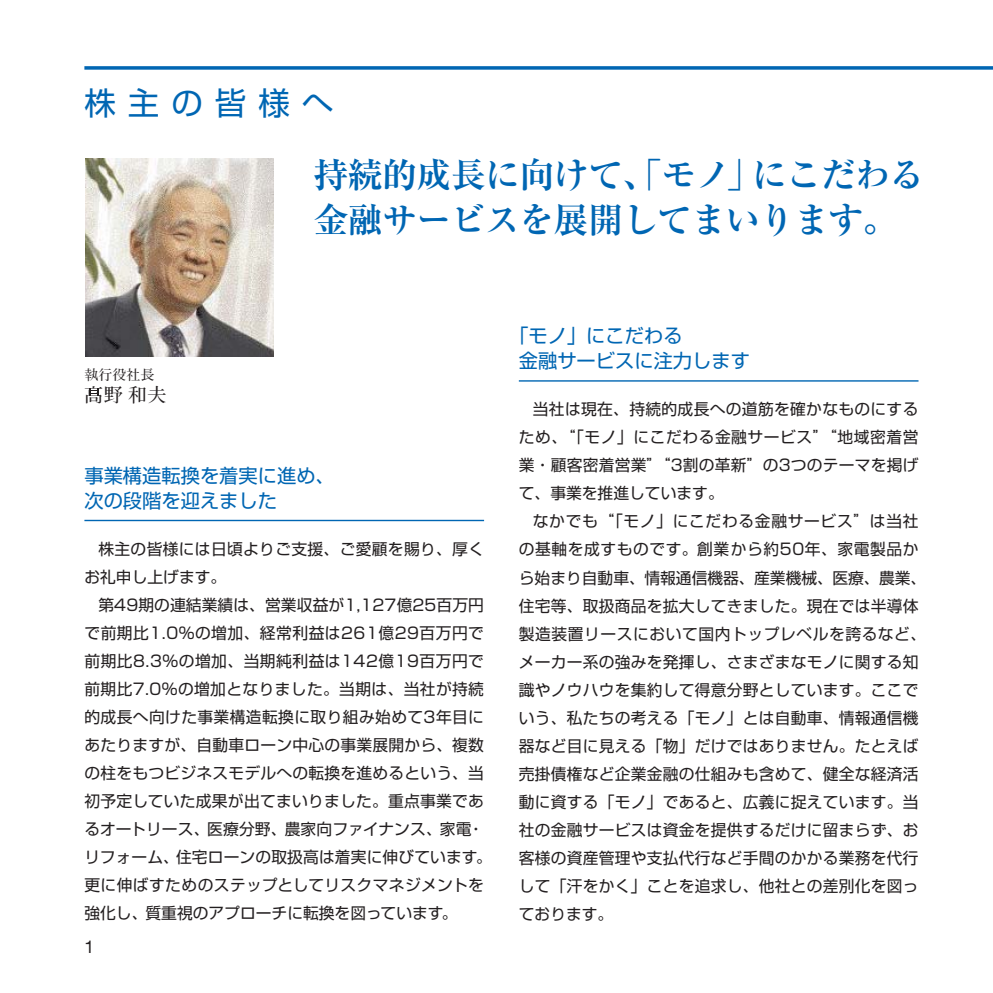
<style>
.page{position:relative;width:993px;height:993px;background:#fff}
.page>*{position:absolute;margin:0;border:0;box-sizing:border-box;transform-origin:0 0}
.t1{font:700 35px/45.5px "Ryumin";letter-spacing:-.02em;color:#0066b3}
.t2{font:31.5px "Shin Go";letter-spacing:.38em;color:#0066b3}
.t3{font:19.25px/25.2px "Shin Go";color:#0066b3}
.t4{font:700 19.25px "Futo Min A101";color:#231f20}
.t5{font:17.5px "Helvetica Neue";color:#231f20}
.t6{font:15.75px/28px "Shin Go";letter-spacing:.015em;color:#231f20}
.t7{font:700 14px "Futo Min A101";color:#231f20}
.s1{font-size:18.9px}
</style>
<div class="page">
<hr style="left:84px;top:519px;width:400px;height:2px;background:#0066b3">
<img style="left:85px;top:158px;width:188px;height:199px">
<svg style="left:84px;top:66px;width:908px;height:4px;background:#1f78bc"></svg>
<hr style="left:518px;top:380px;width:400px;height:1px;background:#0066b3">
<svg style="left:89px;top:388px;width:10px;height:7px"></svg>
<h2 class="t2" style="left:84px;top:91px;width:250px">株主の皆様へ</h2>
<h1 class="t1" style="left:313px;top:156px;width:612px">持続的成長に向けて、「モノ」にこだわる金融サービスを展開してまいります。</h1>
<p class="t7" style="left:84px;top:369px;width:71px">執行役社長</p>
<p class="t4" style="left:84px;top:388px;width:83px"><span class="s1">高</span> 野和夫</p>
<p class="t3" style="left:84px;top:464px;width:252px">事業構造転換を着実に進め、次の段階を迎えました</p>
<p class="t6" style="left:84px;top:536px;width:401px;text-indent:14px">株主の皆様には日頃よりご支援、ご愛顧を賜り、厚くお礼申し上げます。</p>
<p class="t6" style="left:84px;top:592px;width:409px;text-indent:14px">第49期の連結業績は、営業収益が1,127億25百万円で前期比1.0%の増加、経常利益は261億29百万円で前期比8.3%の増加、当期純利益は142億19百万円で前期比7.0%の増加となりました。当期は、当社が持続的成長へ向けた事業構造転換に取り組み始めて3年目にあたりますが、自動車ローン中心の事業展開から、複数の柱をもつビジネスモデルへの転換を進めるという、当初予定していた成果が出てまいりました。重点事業であるオートリース、医療分野、農家向ファイナンス、家電・リフォーム、住宅ローンの取扱高は着実に伸びています。更に伸ばすためのステップとしてリスクマネジメントを強化し、質重視のアプローチに転換を図っています。</p>
<p class="t5" style="left:84px;top:939px;width:11px">1</p>
<p class="t3" style="left:518px;top:325px;width:232px;text-indent:-10px">「モノ」にこだわる<br>金融サービスに注力します</p>
<p class="t6" style="left:518px;top:397px;width:401px;text-align:justify;text-indent:14px">当社は現在、持続的成長への道筋を確かなものにするため、“「モノ」にこだわる金融サービス”“地域密着営業・顧客密着営業”“3割の革新”の3つのテーマを掲げて、事業を推進しています。</p>
<p class="t6" style="left:518px;top:509px;width:409px;text-indent:14px">なかでも“「モノ」にこだわる金融サービス”は当社の基軸を成すものです。創業から約50年、家電製品から始まり自動車、情報通信機器、産業機械、医療、農業、住宅等、取扱商品を拡大してきました。現在では半導体製造装置リースにおいて国内トップレベルを誇るなど、メーカー系の強みを発揮し、さまざまなモノに関する知識やノウハウを集約して得意分野としています。ここでいう、私たちの考える「モノ」とは自動車、情報通信機器など目に見える「物」だけではありません。たとえば売掛債権など企業金融の仕組みも含めて、健全な経済活動に資する「モノ」であると、広義に捉えています。当社の金融サービスは資金を提供するだけに留まらず、お客様の資産管理や支払代行など手間のかかる業務を代行して「汗をかく」ことを追求し、他社との差別化を図っております。</p>
</div>
